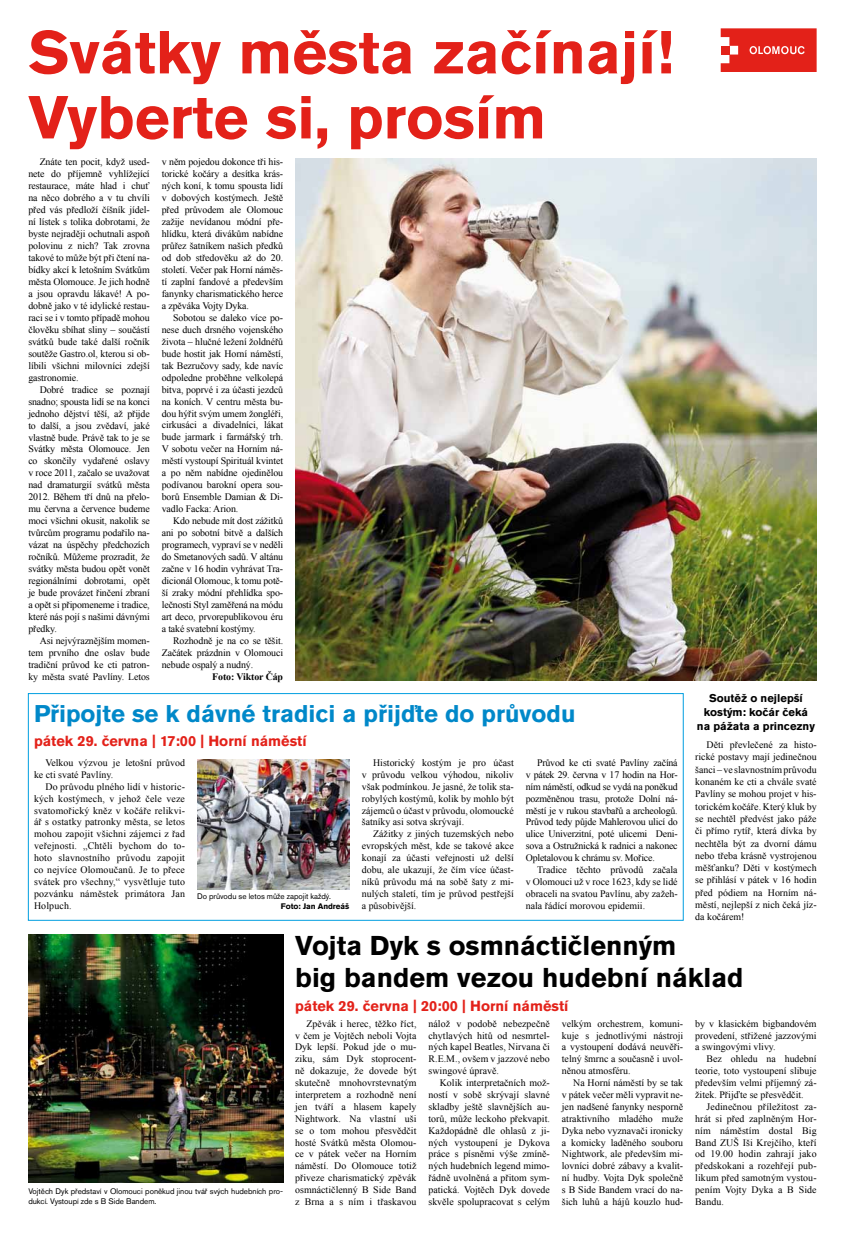
<style>
.page{position:relative;width:845px;height:1234px;background:#fff}
.page>*{position:absolute;margin:0;border:0;box-sizing:border-box;transform-origin:0 0}
.t1{font:700 60px/65px "Akzidenz Grotesk Pro";color:#e32119}
.t2{font:700 27px/32.4px "Akzidenz Grotesk Pro";color:#000}
.t3{font:700 24px "Akzidenz Grotesk Pro";color:#0088c9}
.t4{font:700 14.5px "Akzidenz Grotesk Pro";color:#e32119}
.t5{font:700 11.2px/13.8px "Akzidenz Grotesk Pro";color:#000;text-align:center}
.t6{font:9.9px/11.9px "Times New Roman";color:#000;text-align:justify}
.t7{font:700 9.9px "Times New Roman";letter-spacing:-.01em;color:#000}
.t8{font:8px/9.6px "Akzidenz Grotesk Pro";letter-spacing:-.005em;color:#000}
.t9{font:700 8px "Akzidenz Grotesk Pro";letter-spacing:-.005em;color:#000}
</style>
<div class="page">
<div style="left:28px;top:693px;width:656px;height:227px;border:1px solid #009ee0"></div>
<img style="left:295px;top:158px;width:521px;height:522px">
<svg style="left:720px;top:28px;width:96px;height:44px;background:#e63a32"></svg>
<img style="left:197px;top:759px;width:152px;height:129px">
<img style="left:28px;top:934px;width:255px;height:248px">
<h1 class="t1" style="left:28px;top:19px;width:646px">Svátky města začínají!<br>Vyberte si, prosím</h1>
<p class="t6" style="left:28px;top:155px;width:123px;text-indent:11px">Znáte ten pocit, když used&shy;nete do příjemně vyhlížející restaurace, máte hlad i chuť na něco dobrého a v tu chvíli před vás předloží číšník jídel&shy;ní lístek s tolika dobrotami, že byste nejraději ochutnali aspoň polovinu z nich? Tak zrovna takové to může být při čtení na&shy;bídky akcí k letošním Svátkům města Olomouce. Je jich hodně a jsou opravdu lákavé! A po&shy;dobně jako v té idylické restau&shy;raci se i v tomto případě mohou člověku sbíhat sliny – součástí svátků bude také další ročník soutěže Gastro.ol, kterou si ob&shy;líbili všichni milovníci zdejší gastronomie.</p>
<p class="t6" style="left:28px;top:383px;width:123px;text-indent:11px">Dobré tradice se poznají snadno; spousta lidí se na konci jednoho dějství těší, až přijde to další, a jsou zvědaví, jaké vlastně bude. Právě tak to je se Svátky města Olomouce. Jen co skončily vydařené oslavy v roce 2011, začalo se uvažovat nad dramaturgií svátků města 2012. Během tří dnů na přelo&shy;mu června a července budeme moci všichni okusit, nakolik se tvůrcům programu podařilo na&shy;vázat na úspěchy předchozích ročníků. Můžeme prozradit, že svátky města budou opět vonět regionálními dobrotami, opět je bude provázet řinčení zbraní a opět si připomeneme i tradice, které nás pojí s našimi dávnými předky.</p>
<p class="t6" style="left:28px;top:634px;width:123px;text-indent:11px">Asi nejvýraznějším momen&shy;tem prvního dne oslav bude tradiční průvod ke cti patron&shy;ky města svaté Pavlíny. Letos</p>
<p class="t6" style="left:162px;top:155px;width:123px">v něm pojedou dokonce tři his&shy;torické kočáry a desítka krás&shy;ných koní, k tomu spousta lidí v dobových kostýmech. Ještě před průvodem ale Olomouc zažije nevídanou módní pře&shy;hlídku, která divákům nabídne průřez šatníkem našich předků od dob středověku až do 20. století. Večer pak Horní náměs&shy;tí zaplní fandové a především fanynky charismatického herce a zpěváka Vojty Dyka.</p>
<p class="t6" style="left:162px;top:311px;width:123px;text-indent:11px">Sobotou se daleko více po&shy;nese duch drsného vojenského života – hlučné ležení žoldnéřů bude hostit jak Horní náměstí, tak Bezručovy sady, kde navíc odpoledne proběhne velkolepá bitva, poprvé i za účasti jezdců na koních. V centru města bu&shy;dou hýřit svým umem žongléři, cirkusáci a divadelníci, lákat bude jarmark i farmářský trh.<br>V sobotu večer na Horním ná&shy;městí vystoupí Spirituál kvintet a po něm nabídne ojedinělou podívanou barokní opera sou&shy;borů Ensemble Damian &amp; Di&shy;vadlo Facka: Arion.</p>
<p class="t6" style="left:162px;top:514px;width:123px;text-indent:11px">Kdo nebude mít dost zážitků ani po sobotní bitvě a dalších programech, vypraví se v neděli do Smetanových sadů. V altánu začne v 16 hodin vyhrávat Tra&shy;dicionál Olomouc, k tomu potě&shy;ší zraky módní přehlídka spo&shy;lečnosti Styl zaměřená na módu art deco, prvorepublikovou éru a také svatební kostýmy.</p>
<p class="t6" style="left:162px;top:634px;width:123px;text-indent:11px">Rozhodně je na co se těšit.<br>Začátek prázdnin v Olomouci nebude ospalý a nudný.</p>
<p class="t7" style="left:212px;top:669px;width:72px">Foto: Viktor Čáp</p>
<p class="t5" style="left:697px;top:691px;width:120px">Soutěž o nejlepší kostým: kočár čeká na pážata a princezny</p>
<p class="t6" style="left:695px;top:738px;width:123px;line-height:12.3px;text-indent:11px">Děti převlečené za histo&shy;rické postavy mají jedinečnou šanci – ve slavnostním průvodu konaném ke cti a chvále svaté Pavlíny se mohou projet v his&shy;torickém kočáře. Který kluk by se nechtěl předvést jako páže či přímo rytíř, která dívka by nechtěla být za dvorní dámu nebo třeba krásně vystrojenou měšťanku? Děti v kostýmech se přihlásí v pátek v 16 hodin před pódiem na Horním ná&shy;městí, nejlepší z nich čeká jíz&shy;da kočárem!</p>
<h3 class="t3" style="left:34px;top:698px;width:543px">Připojte se k dávné tradici a přijďte do průvodu</h3>
<p class="t6" style="left:34px;top:756px;width:152px;text-indent:11px">Velkou výzvou je letošní průvod ke cti svaté Pavlíny.</p>
<p class="t6" style="left:34px;top:780px;width:152px;text-indent:11px">Do průvodu plného lidí v historic&shy;kých kostýmech, v jehož čele veze svatomořický kněz v kočáře relikvi&shy;ář s ostatky patronky města, se letos mohou zapojit všichni zájemci z řad veřejnosti. „Chtěli bychom do to&shy;hoto slavnostního průvodu zapojit co nejvíce Olomoučanů. Je to přece svátek pro všechny,“ vysvětluje tuto pozvánku náměstek primátora Jan Holpuch.</p>
<h3 class="t4" style="left:34px;top:731px;width:274px">pátek 29. června | 17:00 | Horní náměstí</h3>
<p class="t6" style="left:526px;top:756px;width:153px;text-indent:11px">Průvod ke cti svaté Pavlíny začíná v pátek 29. června v 17 hodin na Hor&shy;ním náměstí, odkud se vydá na poněkud pozměněnou trasu, protože Dolní ná&shy;městí je v rukou stavbařů a archeologů.<br>Průvod tedy půjde Mahlerovou ulicí do ulice Univerzitní, poté ulicemi Deni&shy;sova a Ostružnická k radnici a nakonec Opletalovou k chrámu sv. Mořice.</p>
<p class="t6" style="left:526px;top:863px;width:153px;text-indent:11px">Tradice těchto průvodů začala v Olomouci už v roce 1623, kdy se lidé obraceli na svatou Pavlínu, aby zažeh&shy;nala řádící morovou epidemii.</p>
<p class="t6" style="left:362px;top:756px;width:153px;text-indent:11px">Historický kostým je pro účast v průvodu velkou výhodou, nikoliv však podmínkou. Je jasné, že tolik sta&shy;robylých kostýmů, kolik by mohlo být zájemců o účast v průvodu, olomoucké šatníky asi sotva skrývají.</p>
<p class="t6" style="left:362px;top:827px;width:153px;text-indent:11px">Zážitky z jiných tuzemských nebo evropských měst, kde se takové akce konají za účasti veřejnosti už delší dobu, ale ukazují, že čím více účast&shy;níků průvodu má na sobě šaty z mi&shy;nulých staletí, tím je průvod pestřejší a působivější.</p>
<p class="t8" style="left:197px;top:891px;width:135px">Do průvodu se letos může zapojit každý.</p>
<p class="t9" style="left:281px;top:900px;width:70px">Foto: Jan Andreáš</p>
<h2 class="t2" style="left:295px;top:928px;width:450px">Vojta Dyk s osmnáctičlenným<br>big bandem vezou hudební náklad</h2>
<p class="t6" style="left:295px;top:1017px;width:123px;text-indent:11px">Zpěvák i herec, těžko říct, v čem je Vojtěch neboli Vojta Dyk lepší. Pokud jde o mu&shy;ziku, sám Dyk stoprocent&shy;ně dokazuje, že dovede být skutečně mnohovrstevnatým interpretem a rozhodně není jen tváří a hlasem kapely Nightwork. Na vlastní uši se o tom mohou přesvědčit hosté Svátků města Olomou&shy;ce v pátek večer na Horním náměstí. Do Olomouce totiž přiveze charismatický zpěvák osmnáctičlenný B Side Band z Brna a s ním i třaskavou</p>
<p class="t6" style="left:428px;top:1017px;width:123px">nálož v podobě nebezpečně chytlavých hitů od nesmrtel&shy;ných kapel Beatles, Nirvana či R.E.M., ovšem v jazzové nebo swingové úpravě.</p>
<h3 class="t4" style="left:295px;top:996px;width:275px">pátek 29. června | 20:00 | Horní náměstí</h3>
<p class="t6" style="left:562px;top:1017px;width:123px">velkým orchestrem, komuni&shy;kuje s jednotlivými nástroji a vystoupení dodává neuvěři&shy;telný šmrnc a současně i uvol&shy;něnou atmosféru.</p>
<p class="t6" style="left:562px;top:1076px;width:123px;text-indent:11px">Na Horní náměstí by se tak v pátek večer měli vypravit ne&shy;jen nadšené fanynky nesporně atraktivního mladého muže Dyka nebo vyznavači ironicky a komicky laděného souboru Nightwork, ale především mi&shy;lovníci dobré zábavy a kvalit&shy;ní hudby. Vojta Dyk společně s B Side Bandem vrací do na&shy;šich luhů a hájů kouzlo hud-</p>
<p class="t6" style="left:695px;top:1017px;width:123px">by v klasickém bigbandovém provedení, střižené jazzovými a swingovými vlivy.</p>
<p class="t6" style="left:695px;top:1052px;width:123px;text-indent:11px">Bez ohledu na hudební teorie, toto vystoupení slibuje především velmi příjemný zá&shy;žitek. Přijďte se přesvědčit.</p>
<p class="t6" style="left:695px;top:1100px;width:123px;text-indent:11px">Jedinečnou příležitost za&shy;hrát si před zaplněným Hor&shy;ním náměstím dostal Big Band ZUŠ Iši Krejčího, kteří od 19.00 hodin zahrají jako předskokani a rozehřejí pub&shy;likum před samotným vystou&shy;pením Vojty Dyka a B Side Bandu.</p>
<p class="t6" style="left:428px;top:1076px;width:123px;text-indent:11px">Kolik interpretačních mož&shy;ností v sobě skrývají slavné skladby ještě slavnějších au&shy;torů, může leckoho překvapit.<br>Každopádně dle ohlasů z ji&shy;ných vystoupení je Dykova práce s písněmi výše zmíně&shy;ných hudebních legend mimo&shy;řádně uvolněná a přitom sym&shy;patická. Vojtěch Dyk dovede skvěle spolupracovat s celým</p>
<p class="t8" style="left:28px;top:1185px;width:256px">Vojtěch Dyk představí v Olomouci poněkud jinou tvář svých hudebních pro&shy;dukcí. Vystoupí zde s B Side Bandem.</p>
</div>
